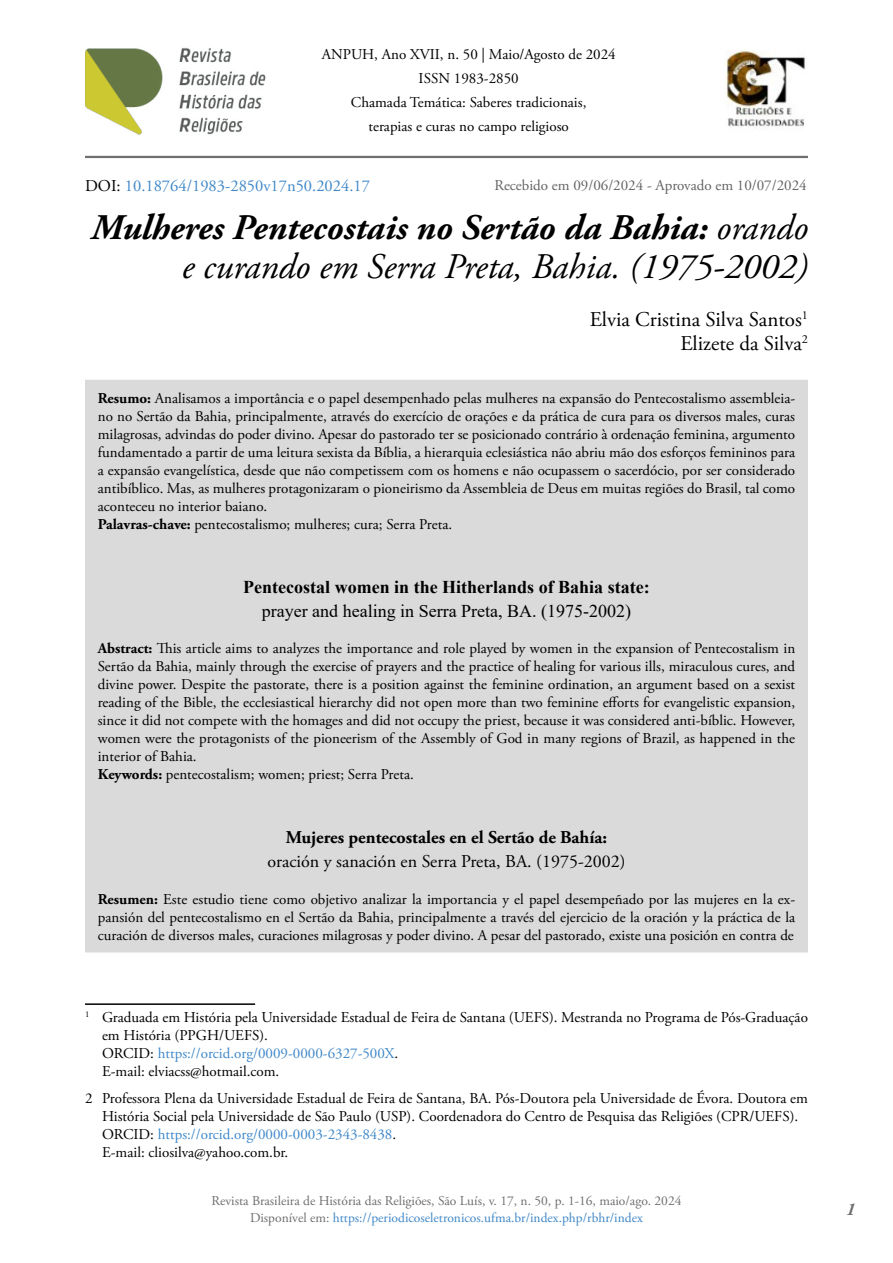
<style>
.page{position:relative;width:893px;height:1263px;background:#fff}
.page>*{position:absolute;margin:0;border:0;box-sizing:border-box;transform-origin:0 0}
.t1{font:italic 36px/39px "Adobe Garamond Pro";color:#000;text-align:right}
.t2{font:21px/24px "Adobe Garamond Pro";color:#000;text-align:right}
.t3{font:700 18px "Times New Roman";color:#000}
.t4{font:18px "Times New Roman";color:#000}
.t5{font:18px "Adobe Garamond Pro";color:#000}
.t6{font:700 18px "Adobe Garamond Pro";color:#000}
.t7{font:italic 700 18px "Adobe Garamond Pro";color:#706f6f}
.t8{font:16.5px "Adobe Garamond Pro";color:#4088c8}
.t9{font:15px/18px "Adobe Garamond Pro";color:#000}
.t10{font:15px "Adobe Garamond Pro";color:#646363}
.t11{font:13.5px/16.5px "Adobe Garamond Pro";color:#706f6f;text-align:center}
.s1{color:#000}
.s2{font-weight:700}
.s3{color:#4088c8}
</style>
<div class="page">
<hr style="left:85px;top:156px;width:723px;height:2px;background:#706f6f">
<img style="left:725px;top:50px;width:80px;height:78px">
<img style="left:85px;top:48px;width:181px;height:87px">
<div style="left:85px;top:380px;width:723px;height:572px;background:#dadada"></div>
<hr style="left:85px;top:1003px;width:170px;height:2px;background:#000">
<p class="t9" style="left:322px;top:43px;width:295px;line-height:24px;text-align:center">ANPUH, Ano XVII, n. 50 | Maio/Agosto de 2024<br>ISSN 1983-2850<br>Chamada Temática: Saberes tradicionais,<br>terapias e curas no campo religioso</p>
<p class="t8" style="left:85px;top:176px;width:286px"><span class="s1">DOI:</span> 10.18764/1983-2850v17n50.2024.17</p>
<p class="t10" style="left:495px;top:177px;width:314px">Recebido em 09/06/2024 - Aprovado em 10/07/2024</p>
<h1 class="t1" style="left:91px;top:209px;width:718px"><span class="s2">Mulheres Pentecostais no Sertão da Bahia:</span> orando e curando em Serra Preta, Bahia. (1975-2002)</h1>
<h2 class="t2" style="left:590px;top:308px;width:220px">Elvia Cristina Silva Santos<sup>1<br></sup>Elizete da Silva<sup>2</sup></h2>
<p class="t9" style="left:98px;top:390px;width:699px"><span class="s2">Resumo:</span> Analisamos a importância e o papel desempenhado pelas mulheres na expansão do Pentecostalismo assembleia&shy;no no Sertão da Bahia, principalmente, através do exercício de orações e da prática de cura para os diversos males, curas milagrosas, advindas do poder divino. Apesar do pastorado ter se posicionado contrário à ordenação feminina, argumento fundamentado a partir de uma leitura sexista da Bíblia, a hierarquia eclesiástica não abriu mão dos esforços femininos para a expansão evangelística, desde que não competissem com os homens e não ocupassem o sacerdócio, por ser considerado antibíblico. Mas, as mulheres protagonizaram o pioneirismo da Assembleia de Deus em muitas regiões do Brasil, tal como aconteceu no interior baiano.<br><span class="s2">Palavras-chave:</span> pentecostalismo; mulheres; cura; Serra Preta.</p>
<p class="t3" style="left:243px;top:574px;width:408px">Pentecostal women in the Hitherlands of Bahia state:</p>
<p class="t4" style="left:262px;top:598px;width:371px">prayer and healing in Serra Preta, BA. (1975-2002)</p>
<p class="t9" style="left:98px;top:640px;width:699px"><span class="s2">Abstract:</span> This article aims to analyzes the importance and role played by women in the expansion of Pentecostalism in Sertão da Bahia, mainly through the exercise of prayers and the practice of healing for various ills, miraculous cures, and divine power. Despite the pastorate, there is a position against the feminine ordination, an argument based on a sexist reading of the Bible, the ecclesiastical hierarchy did not open more than two feminine efforts for evangelistic expansion, since it did not compete with the homages and did not occupy the priest, because it was considered anti-bíblic. However, women were the protagonists of the pioneerism of the Assembly of God in many regions of Brazil, as happened in the interior of Bahia.<br><span class="s2">Keywords:</span> pentecostalism; women; priest; Serra Preta.</p>
<p class="t6" style="left:286px;top:827px;width:323px">Mujeres pentecostales en el Sertão de Bahía:</p>
<p class="t5" style="left:267px;top:851px;width:360px">oración y sanación en Serra Preta, BA. (1975-2002)</p>
<p class="t9" style="left:98px;top:890px;width:699px;text-align:justify"><span class="s2">Resumen:</span> Este estudio tiene como objetivo analizar la importancia y el papel desempeñado por las mujeres en la ex&shy;pansión del pentecostalismo en el Sertão da Bahia, principalmente a través del ejercicio de la oración y la práctica de la curación de diversos males, curaciones milagrosas y poder divino. A pesar del pastorado, existe una posición en contra de</p>
<p class="t9" style="left:102px;top:1009px;width:707px;text-indent:-17px"><sup>1</sup> Graduada em História pela Universidade Estadual de Feira de Santana (UEFS). Mestranda no Programa de Pós-Graduação em História (PPGH/UEFS).<br>ORCID: <span class="s3">https://orcid.org/0009-0000-6327-500X</span>.<br>E-mail: elviacss@hotmail.com.</p>
<p class="t9" style="left:102px;top:1089px;width:707px;text-indent:-17px">2 Professora Plena da Universidade Estadual de Feira de Santana, BA. Pós-Doutora pela Universidade de Évora. Doutora em História Social pela Universidade de São Paulo (USP). Coordenadora do Centro de Pesquisa das Religiões (CPR/UEFS).<br>ORCID: <span class="s3">https://orcid.org/0000-0003-2343-8438</span>.<br>E-mail: cliosilva@yahoo.com.br.</p>
<p class="t11" style="left:211px;top:1193px;width:471px">Revista Brasileira de História das Religiões, São Luís, v. 17, n. 50, p. 1-16, maio/ago. 2024<br>Disponível em: <span class="s3">https://periodicoseletronicos.ufma.br/index.php/rbhr/index</span></p>
<p class="t7" style="left:846px;top:1199px;width:11px">1</p>
</div>
